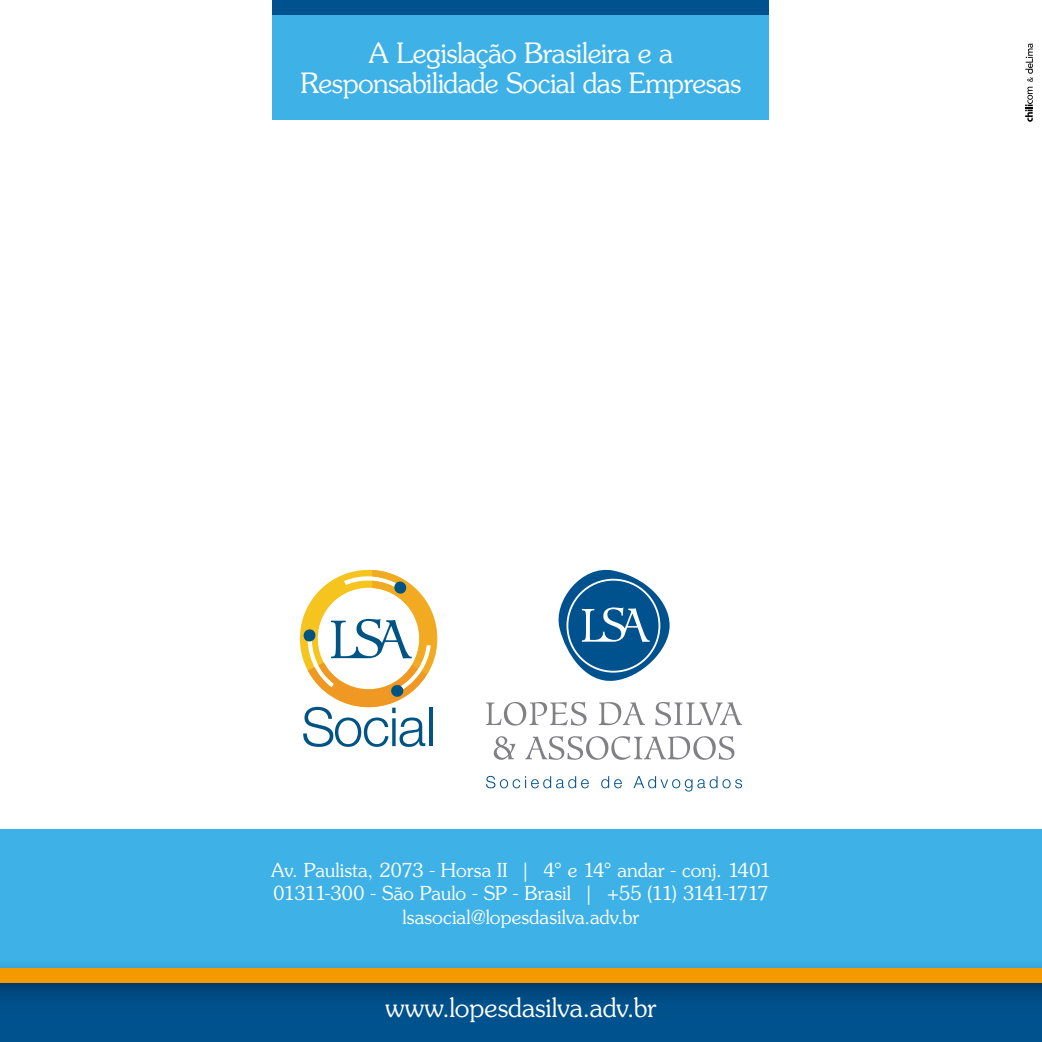
<style>
.page{position:relative;width:1042px;height:1042px;background:#fff}
.page>*{position:absolute;margin:0;border:0;box-sizing:border-box;transform-origin:0 0}
.t1{font:300 28px/29.8px "Souvenir Std";letter-spacing:-.02em;color:#fff;text-align:center}
.t2{font:300 26.25px "Souvenir Std";color:#fff}
.t3{font:300 19.25px/23.1px "Souvenir Std";color:#fff;text-align:center}
</style>
<div class="page">
<div style="left:273px;top:0;width:496px;height:119px;background:#3eb1e6"></div>
<div style="left:0;top:828px;width:1042px;height:139px;background:#3eb1e6"></div>
<div style="left:273px;top:0;width:496px;height:15px;background:#00528e"></div>
<div style="left:0;top:982px;width:1042px;height:60px;background:#00528e"></div>
<div style="left:0;top:957px;width:1042px;height:43px;background:#00528e;opacity:.43"></div>
<div style="left:0;top:967px;width:1042px;height:15px;background:#f49900"></div>
<svg style="left:300px;top:570px;width:137px;height:177px"></svg>
<svg style="left:486px;top:776px;width:103px;height:12px"></svg>
<svg style="left:601px;top:776px;width:21px;height:12px"></svg>
<svg style="left:633px;top:776px;width:109px;height:15px"></svg>
<svg style="left:486px;top:702px;width:100px;height:23px"></svg>
<svg style="left:599px;top:702px;width:46px;height:23px"></svg>
<svg style="left:655px;top:702px;width:87px;height:23px"></svg>
<svg style="left:494px;top:736px;width:21px;height:24px"></svg>
<svg style="left:525px;top:736px;width:209px;height:24px"></svg>
<svg style="left:558px;top:570px;width:112px;height:111px"></svg>
<svg style="left:1025px;top:44px;width:8px;height:78px"></svg>
<h1 class="t1" style="left:300px;top:38px;width:442px">A Legislação Brasileira e a<br>Responsabilidade Social das Empresas</h1>
<p class="t3" style="left:271px;top:859px;width:501px">Av. Paulista, 2073 - Horsa II | 4° e 14° andar - conj. 1401<br>01311-300 - São Paulo - SP - Brasil | +55 (11) 3141-1717 lsasocial@lopesdasilva.adv.br</p>
<h2 class="t2" style="left:385px;top:992px;width:273px">www.lopesdasilva.adv.br</h2>
</div>
